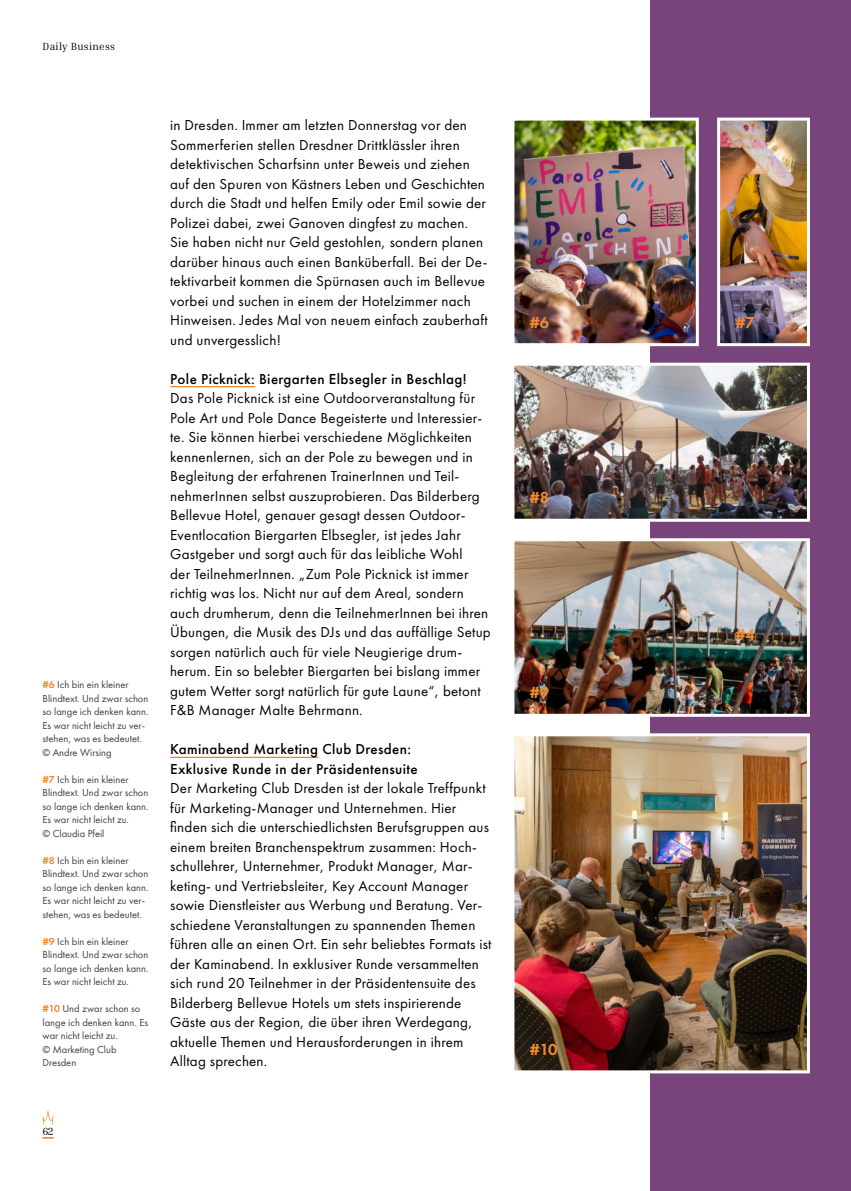
<style>
.page{position:relative;width:851px;height:1191px;background:#fff}
.page>*{position:absolute;margin:0;border:0;box-sizing:border-box;transform-origin:0 0}
.t1{font:600 16.5px "Futura PT";color:#f28b30}
.t2{font:15px/19.5px "Futura PT";letter-spacing:.015em;color:#000}
.t3{font:500 15px/19.5px "Futura PT";letter-spacing:.025em;color:#000}
.t4{font:10.5px/13.5px "Futura PT";color:#414040}
.t5{font:10.5px "Inria Serif";letter-spacing:.025em;color:#000}
.s1{font-weight:600;color:#f28b30}
</style>
<div class="page">
<div style="left:650px;top:0;width:200px;height:1191px;background:#78447b"></div>
<img style="left:515px;top:122px;width:179px;height:220px">
<div style="left:511px;top:118px;width:187px;height:228px;border:3px solid #fff"></div>
<img style="left:515px;top:737px;width:290px;height:332px">
<div style="left:511px;top:733px;width:298px;height:340px;border:3px solid #fff"></div>
<img style="left:721px;top:122px;width:84px;height:220px">
<div style="left:717px;top:118px;width:92px;height:228px;border:3px solid #fff"></div>
<img style="left:515px;top:367px;width:290px;height:151px">
<div style="left:511px;top:363px;width:298px;height:159px;border:3px solid #fff"></div>
<img style="left:515px;top:542px;width:290px;height:171px">
<div style="left:511px;top:538px;width:298px;height:179px;border:3px solid #fff"></div>
<hr style="left:170px;top:386px;width:85px;height:1px;background:#ef7a0b">
<hr style="left:170px;top:756px;width:148px;height:2px;background:#ef7a0b">
<svg style="left:42px;top:1110px;width:12px;height:15px"></svg>
<p class="t5" style="left:43px;top:42px;width:74px">Daily Business</p>
<p class="t4" style="left:43px;top:678px;width:107px"><span class="s1">#6</span> Ich bin ein kleiner<br>Blindtext. Und zwar schon so lange ich denken kann.<br>Es war nicht leicht zu ver&shy;stehen, was es bedeutet. © Andre Wirsing</p>
<p class="t4" style="left:43px;top:773px;width:107px"><span class="s1">#7</span> Ich bin ein kleiner<br>Blindtext. Und zwar schon so lange ich denken kann.<br>Es war nicht leicht zu.<br>© Claudia Pfeil</p>
<p class="t4" style="left:43px;top:854px;width:107px"><span class="s1">#8</span> Ich bin ein kleiner<br>Blindtext. Und zwar schon so lange ich denken kann.<br>Es war nicht leicht zu ver&shy;stehen, was es bedeutet.</p>
<p class="t4" style="left:43px;top:935px;width:107px"><span class="s1">#9</span> Ich bin ein kleiner<br>Blindtext. Und zwar schon so lange ich denken kann.<br>Es war nicht leicht zu.</p>
<p class="t4" style="left:43px;top:1002px;width:107px"><span class="s1">#10</span> Und zwar schon so lange ich denken kann. Es war nicht leicht zu.<br>© Marketing Club<br>Dresden</p>
<p class="t2" style="left:170px;top:116px;width:319px">in Dresden. Immer am letzten Donnerstag vor den Sommerferien stellen Dresdner Drittklässler ihren detektivischen Scharfsinn unter Beweis und ziehen auf den Spuren von Kästners Leben und Geschichten durch die Stadt und helfen Emily oder Emil sowie der Polizei dabei, zwei Ganoven dingfest zu machen.<br>Sie haben nicht nur Geld gestohlen, sondern planen darüber hinaus auch einen Banküberfall. Bei der De&shy;tektivarbeit kommen die Spürnasen auch im Bellevue vorbei und suchen in einem der Hotelzimmer nach Hinweisen. Jedes Mal von neuem einfach zauberhaft und unvergesslich!</p>
<p class="t3" style="left:170px;top:370px;width:298px">Pole Picknick: Biergarten Elbsegler in Beschlag!</p>
<p class="t2" style="left:170px;top:389px;width:322px">Das Pole Picknick ist eine Outdoorveranstaltung für Pole Art und Pole Dance Begeisterte und Interessier&shy;te. Sie können hierbei verschiedene Möglichkeiten kennenlernen, sich an der Pole zu bewegen und in Begleitung der erfahrenen TrainerInnen und Teil&shy;nehmerInnen selbst auszuprobieren. Das Bilderberg Bellevue Hotel, genauer gesagt dessen Outdoor-Eventlocation Biergarten Elbsegler, ist jedes Jahr Gastgeber und sorgt auch für das leibliche Wohl<br>der TeilnehmerInnen. „Zum Pole Picknick ist immer richtig was los. Nicht nur auf dem Areal, sondern auch drumherum, denn die TeilnehmerInnen bei ihren Übungen, die Musik des DJs und das auffällige Setup sorgen natürlich auch für viele Neugierige drum&shy;herum. Ein so belebter Biergarten bei bislang immer gutem Wetter sorgt natürlich für gute Laune“, betont F&amp;B Manager Malte Behrmann.</p>
<p class="t3" style="left:170px;top:741px;width:249px">Kaminabend Marketing Club Dresden:<br>Exklusive Runde in der Präsidentensuite</p>
<p class="t2" style="left:170px;top:779px;width:323px">Der Marketing Club Dresden ist der lokale Treffpunkt für Marketing-Manager und Unternehmen. Hier finden sich die unterschiedlichsten Berufsgruppen aus einem breiten Branchenspektrum zusammen: Hoch&shy;schullehrer, Unternehmer, Produkt Manager, Mar&shy;keting- und Vertriebsleiter, Key Account Manager sowie Dienstleister aus Werbung und Beratung. Ver&shy;schiedene Veranstaltungen zu spannenden Themen führen alle an einen Ort. Ein sehr beliebtes Formats ist der Kaminabend. In exklusiver Runde versammelten sich rund 20 Teilnehmer in der Präsidentensuite des Bilderberg Bellevue Hotels um stets inspirierende Gäste aus der Region, die über ihren Werdegang, aktuelle Themen und Herausforderungen in ihrem Alltag sprechen.</p>
<p class="t5" style="left:43px;top:1127px;width:13px">62</p>
<p class="t1" style="left:530px;top:315px;width:21px">#6</p>
<p class="t1" style="left:530px;top:491px;width:21px">#8</p>
<p class="t1" style="left:530px;top:686px;width:21px">#9</p>
<p class="t1" style="left:530px;top:1042px;width:29px">#10</p>
<p class="t1" style="left:735px;top:315px;width:21px">#7</p>
<p class="t1" style="left:735px;top:627px;width:21px">#4</p>
</div>
